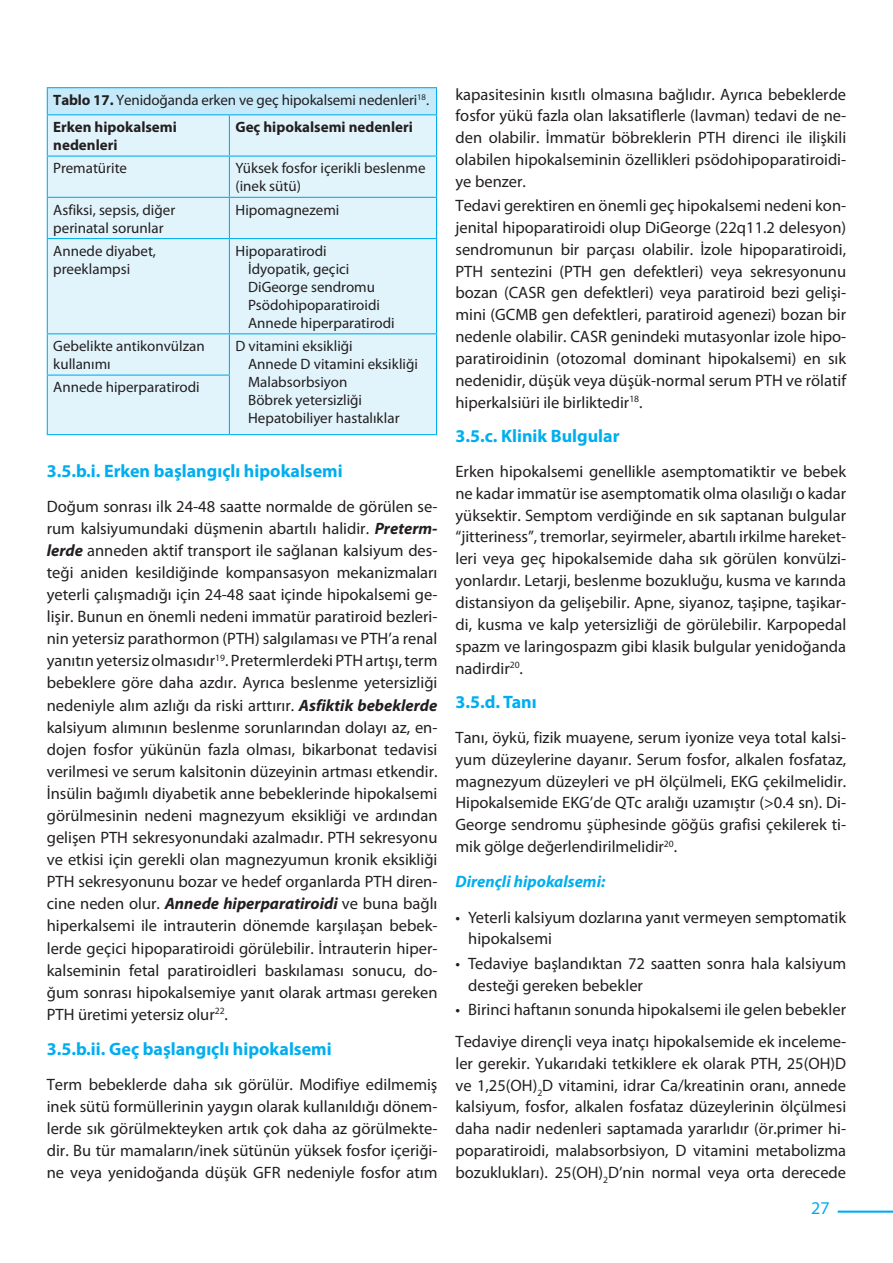
<style>
.page{position:relative;width:893px;height:1263px;background:#fff}
.page>*{position:absolute;margin:0;border:0;box-sizing:border-box;transform-origin:0 0}
.t1{font:700 18px "Myriad Pro";color:#00aeef}
.t2{font:18px "Myriad Pro";color:#00aeef}
.t3{font:16.5px/21.9px "Myriad Pro";color:#231f20;text-align:justify}
.t4{font:italic 700 16.5px "Myriad Pro";color:#00aeef}
.t5{font:15px/18px "Myriad Pro";color:#231f20}
.t6{font:700 15px "Myriad Pro";color:#231f20}
.s1{font-weight:700}
.s2{font-weight:700;font-style:italic}
</style>
<div class="page">
<hr style="left:838px;top:1210px;width:55px;height:3px;background:#00aeef">
<div style="left:47px;top:88px;width:389px;height:27px;background:#c6eafa"></div>
<div style="left:48px;top:115px;width:388px;height:319px;background:#e1f4fc"></div>
<hr style="left:47px;top:87px;width:182px;height:1px;background:#00aeef">
<svg style="left:47px;top:88px;width:1px;height:26px"></svg>
<hr style="left:229px;top:87px;width:208px;height:1px;background:#00aeef">
<svg style="left:436px;top:88px;width:1px;height:26px"></svg>
<hr style="left:47px;top:114px;width:182px;height:1px;background:#00aeef">
<hr style="left:47px;top:115px;width:1px;height:41px;background:#00aeef">
<hr style="left:229px;top:114px;width:208px;height:1px;background:#00aeef">
<hr style="left:229px;top:115px;width:1px;height:41px;background:#00aeef">
<hr style="left:436px;top:115px;width:1px;height:41px;background:#00aeef">
<hr style="left:47px;top:156px;width:182px;height:1px;background:#00aeef">
<hr style="left:47px;top:157px;width:1px;height:40px;background:#00aeef">
<hr style="left:229px;top:156px;width:208px;height:1px;background:#00aeef">
<hr style="left:229px;top:157px;width:1px;height:40px;background:#00aeef">
<hr style="left:436px;top:157px;width:1px;height:40px;background:#00aeef">
<hr style="left:47px;top:197px;width:182px;height:1px;background:#00aeef">
<hr style="left:47px;top:198px;width:1px;height:40px;background:#00aeef">
<hr style="left:229px;top:197px;width:208px;height:1px;background:#00aeef">
<hr style="left:229px;top:198px;width:1px;height:40px;background:#00aeef">
<hr style="left:436px;top:198px;width:1px;height:40px;background:#00aeef">
<hr style="left:47px;top:238px;width:182px;height:1px;background:#00aeef">
<hr style="left:47px;top:239px;width:1px;height:94px;background:#00aeef">
<hr style="left:229px;top:238px;width:208px;height:1px;background:#00aeef">
<hr style="left:229px;top:239px;width:1px;height:94px;background:#00aeef">
<hr style="left:436px;top:239px;width:1px;height:94px;background:#00aeef">
<hr style="left:47px;top:333px;width:182px;height:1px;background:#00aeef">
<hr style="left:47px;top:334px;width:1px;height:41px;background:#00aeef">
<hr style="left:229px;top:333px;width:208px;height:1px;background:#00aeef">
<hr style="left:229px;top:334px;width:1px;height:41px;background:#00aeef">
<hr style="left:436px;top:334px;width:1px;height:41px;background:#00aeef">
<hr style="left:47px;top:375px;width:183px;height:1px;background:#00aeef">
<hr style="left:47px;top:376px;width:1px;height:58px;background:#00aeef">
<hr style="left:229px;top:376px;width:1px;height:58px;background:#00aeef">
<hr style="left:436px;top:375px;width:1px;height:59px;background:#00aeef">
<hr style="left:47px;top:434px;width:182px;height:1px;background:#00aeef">
<hr style="left:229px;top:434px;width:208px;height:1px;background:#00aeef">
<p class="t5" style="left:53px;top:86px;width:377px;line-height:27.2px"><span class="s1">Tablo 17.</span> Yenidoğanda erken ve geç hipokalsemi nedenleri<sup>18</sup>.<br><span class="s1">Erken hipokalsemi</span></p>
<p class="t6" style="left:53px;top:135px;width:66px">nedenleri</p>
<p class="t6" style="left:235px;top:117px;width:179px">Geç hipokalsemi nedenleri</p>
<p class="t5" style="left:53px;top:159px;width:75px">Prematürite</p>
<p class="t5" style="left:235px;top:159px;width:192px">Yüksek fosfor içerikli beslenme (inek sütü)</p>
<p class="t5" style="left:53px;top:200px;width:123px">Asfiksi, sepsis, diğer perinatal sorunlar</p>
<p class="t5" style="left:235px;top:200px;width:105px">Hipomagnezemi</p>
<p class="t5" style="left:53px;top:242px;width:104px">Annede diyabet, preeklampsi</p>
<p class="t5" style="left:248px;top:242px;width:148px;text-indent:-13px">Hipoparatirodi<br>İdyopatik, geçici<br>DiGeorge sendromu<br>Psödohipoparatiroidi<br>Annede hiperparatirodi</p>
<p class="t5" style="left:53px;top:337px;width:153px">Gebelikte antikonvülzan kullanımı</p>
<p class="t5" style="left:248px;top:337px;width:171px;text-indent:-13px">D vitamini eksikliği<br>Annede D vitamini eksikliği<br>Malabsorbsiyon<br>Böbrek yetersizliği<br>Hepatobiliyer hastalıklar</p>
<p class="t5" style="left:53px;top:378px;width:148px">Annede hiperparatirodi</p>
<p class="t1" style="left:47px;top:459px;width:297px">3.5.b.i. Erken başlangıçlı hipokalsemi</p>
<p class="t3" style="left:47px;top:495px;width:392px">Doğum sonrası ilk 24-48 saatte normalde de görülen se&shy;rum kalsiyumundaki düşmenin abartılı halidir. <span class="s2">Preterm&shy;lerde</span> anneden aktif transport ile sağlanan kalsiyum des&shy;teği aniden kesildiğinde kompansasyon mekanizmaları yeterli çalışmadığı için 24-48 saat içinde hipokalsemi ge&shy;lişir. Bunun en önemli nedeni immatür paratiroid bezleri&shy;nin yetersiz parathormon (PTH) salgılaması ve PTH’a renal yanıtın yetersiz olmasıdır<sup>19</sup>. Pretermlerdeki PTH artışı, term bebeklere göre daha azdır. Ayrıca beslenme yetersizliği nedeniyle alım azlığı da riski arttırır. <span class="s2">Asfiktik bebeklerde </span>kalsiyum alımının beslenme sorunlarından dolayı az, en&shy;dojen fosfor yükünün fazla olması, bikarbonat tedavisi verilmesi ve serum kalsitonin düzeyinin artması etkendir.<br>İnsülin bağımlı diyabetik anne bebeklerinde hipokalsemi görülmesinin nedeni magnezyum eksikliği ve ardından gelişen PTH sekresyonundaki azalmadır. PTH sekresyonu ve etkisi için gerekli olan magnezyumun kronik eksikliği PTH sekresyonunu bozar ve hedef organlarda PTH diren&shy;cine neden olur. <span class="s2">Annede hiperparatiroidi</span> ve buna bağlı hiperkalsemi ile intrauterin dönemde karşılaşan bebek&shy;lerde geçici hipoparatiroidi görülebilir. İntrauterin hiper&shy;kalseminin fetal paratiroidleri baskılaması sonucu, do&shy;ğum sonrası hipokalsemiye yanıt olarak artması gereken PTH üretimi yetersiz olur<sup>22</sup>.</p>
<p class="t1" style="left:47px;top:1037px;width:286px">3.5.b.ii. Geç başlangıçlı hipokalsemi</p>
<p class="t3" style="left:47px;top:1073px;width:392px">Term bebeklerde daha sık görülür. Modifiye edilmemiş inek sütü formüllerinin yaygın olarak kullanıldığı dönem&shy;lerde sık görülmekteyken artık çok daha az görülmekte&shy;dir. Bu tür mamaların/inek sütünün yüksek fosfor içeriği&shy;ne veya yenidoğanda düşük GFR nedeniyle fosfor atım</p>
<p class="t3" style="left:455px;top:83px;width:392px">kapasitesinin kısıtlı olmasına bağlıdır. Ayrıca bebeklerde fosfor yükü fazla olan laksatiflerle (lavman) tedavi de ne&shy;den olabilir. İmmatür böbreklerin PTH direnci ile ilişkili olabilen hipokalseminin özellikleri psödohipoparatiroidi&shy;ye benzer.</p>
<p class="t3" style="left:455px;top:194px;width:392px">Tedavi gerektiren en önemli geç hipokalsemi nedeni kon&shy;jenital hipoparatiroidi olup DiGeorge (22q11.2 delesyon) sendromunun bir parçası olabilir. İzole hipoparatiroidi, PTH sentezini (PTH gen defektleri) veya sekresyonunu bozan (CASR gen defektleri) veya paratiroid bezi gelişi&shy;mini (GCMB gen defektleri, paratiroid agenezi) bozan bir nedenle olabilir. CASR genindeki mutasyonlar izole hipo&shy;paratiroidinin (otozomal dominant hipokalsemi) en sık nedenidir, düşük veya düşük-normal serum PTH ve rölatif hiperkalsiüri ile birliktedir<sup>18</sup>.</p>
<p class="t1" style="left:455px;top:424px;width:166px">3.5.c. Klinik Bulgular</p>
<p class="t3" style="left:455px;top:460px;width:392px">Erken hipokalsemi genellikle asemptomatiktir ve bebek ne kadar immatür ise asemptomatik olma olasılığı o kadar yüksektir. Semptom verdiğinde en sık saptanan bulgular “jitteriness”, tremorlar, seyirmeler, abartılı irkilme hareket&shy;leri veya geç hipokalsemide daha sık görülen konvülzi&shy;yonlardır. Letarji, beslenme bozukluğu, kusma ve karında distansiyon da gelişebilir. Apne, siyanoz, taşipne, taşikar&shy;di, kusma ve kalp yetersizliği de görülebilir. Karpopedal spazm ve laringospazm gibi klasik bulgular yenidoğanda nadirdir<sup>20</sup>.</p>
<p class="t1" style="left:455px;top:690px;width:83px">3.5.d. Tanı</p>
<p class="t3" style="left:455px;top:726px;width:392px">Tanı, öykü, fizik muayene, serum iyonize veya total kalsi&shy;yum düzeylerine dayanır. Serum fosfor, alkalen fosfataz, magnezyum düzeyleri ve pH ölçülmeli, EKG çekilmelidir.<br>Hipokalsemide EKG’de QTc aralığı uzamıştır (&gt;0.4 sn). Di-George sendromu şüphesinde göğüs grafisi çekilerek ti&shy;mik gölge değerlendirilmelidir<sup>20</sup>.</p>
<p class="t4" style="left:455px;top:870px;width:151px">Dirençli hipokalsemi:</p>
<p class="t3" style="left:468px;top:906px;width:379px;text-indent:-13px">• Yeterli kalsiyum dozlarına yanıt vermeyen semptomatik hipokalsemi</p>
<p class="t3" style="left:468px;top:952px;width:379px;text-indent:-13px">• Tedaviye başlandıktan 72 saatten sonra hala kalsiyum desteği gereken bebekler</p>
<p class="t3" style="left:455px;top:993px;width:392px;line-height:31.7px">• Birinci haftanın sonunda hipokalsemi ile gelen bebekler<br>Tedaviye dirençli veya inatçı hipokalsemide ek inceleme-</p>
<p class="t3" style="left:455px;top:1052px;width:392px">ler gerekir. Yukarıdaki tetkiklere ek olarak PTH, 25(OH)D ve 1,25(OH)<sub>2</sub>D vitamini, idrar Ca/kreatinin oranı, annede kalsiyum, fosfor, alkalen fosfataz düzeylerinin ölçülmesi daha nadir nedenleri saptamada yararlıdır (ör.primer hi&shy;poparatiroidi, malabsorbsiyon, D vitamini metabolizma bozuklukları). 25(OH)<sub>2</sub>D’nin normal veya orta derecede</p>
<p class="t2" style="left:811px;top:1196px;width:20px">27</p>
</div>
